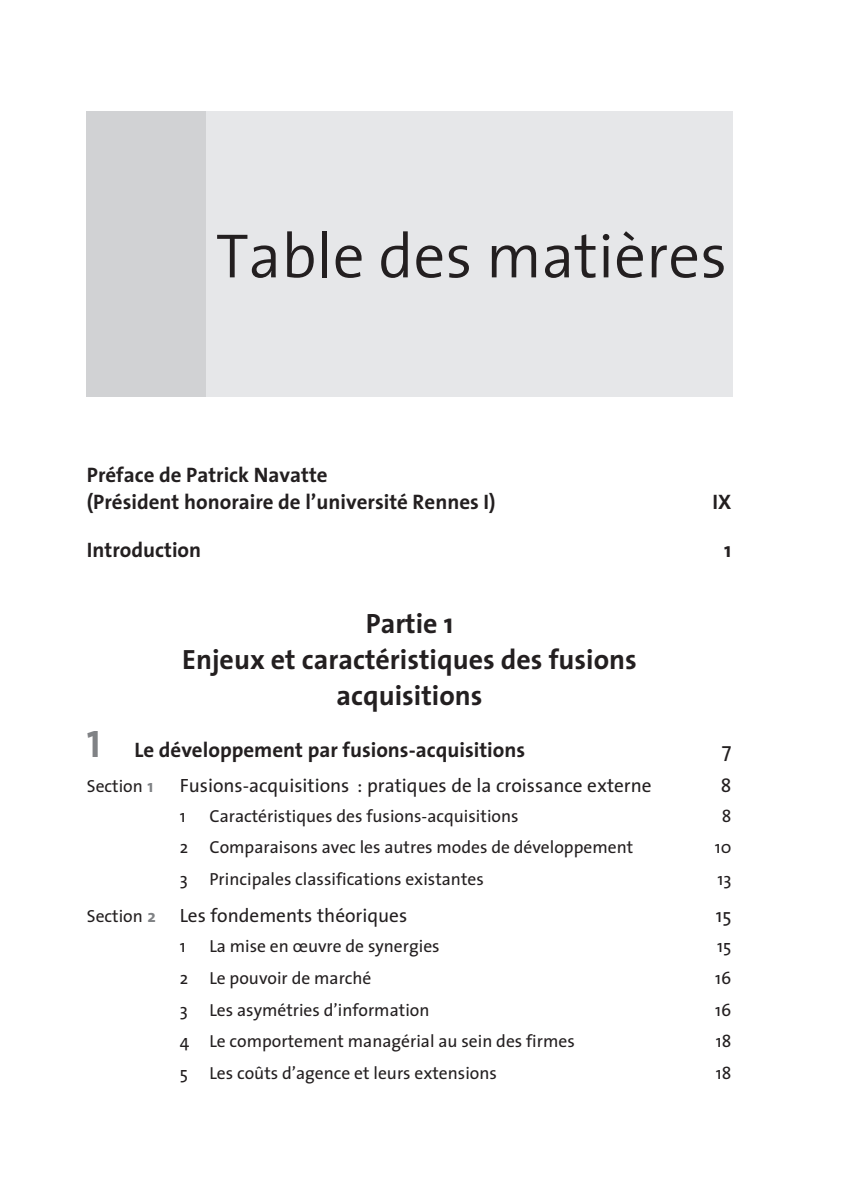
<style>
.page{position:relative;width:844px;height:1191px;background:#fff}
.page>*{position:absolute;margin:0;border:0;box-sizing:border-box;transform-origin:0 0}
.Chapitre_Titre{font:300 63px "The Sans";color:#231f20}
.Titre_partieTDM{font:700 28px/36.2px "The Sans";color:#231f20;text-align:center}
.Titre_chapitreTDM-co{font:700 21px/27.5px "The Sans";color:#231f20}
.t1{font:21px "The Sans";color:#231f20}
.Chapitre___Minisomma{font:19.25px "The Sans";color:#231f20}
.heading_1TDM{font:17.5px "The Sans";color:#231f20}
.Chapitre___Minisomma-2{font:17.5px "The Sans";color:#231f20}
.s1{font-family:"The Sans Bold Caps";font-weight:400;font-size:38.5px;color:#808285}
.s2{font-weight:700;color:#808285}
.s3{font-size:17.5px}
.s4{font-weight:700;font-size:17.5px;color:#808285}
</style>
<div class="page">
<div style="left:206px;top:112px;width:526px;height:285px;background:#e6e7e9"></div>
<div style="left:87px;top:112px;width:119px;height:285px;background:#d1d2d4"></div>
<p class="Chapitre_Titre" style="left:216px;top:204px;width:512px">Table des matières</p>
<p class="Titre_chapitreTDM-co" style="left:87px;top:460px;width:410px">Préface de Patrick Navatte<br>(Président honoraire de l’université Rennes I)</p>
<p class="Titre_chapitreTDM-co" style="left:712px;top:488px;width:20px">IX</p>
<p class="Titre_chapitreTDM-co" style="left:87px;top:535px;width:116px">Introduction</p>
<p class="Titre_chapitreTDM-co" style="left:724px;top:535px;width:9px">1</p>
<p class="Titre_partieTDM" style="left:182px;top:604px;width:456px">Partie 1<br>Enjeux et caractéristiques des fusions acquisitions</p>
<p class="Titre_chapitreTDM-co" style="left:87px;top:736px;width:440px"><span class="s1">1</span> Le développement par fusions-acquisitions</p>
<p class="t1" style="left:721px;top:733px;width:11px">7</p>
<p class="Chapitre___Minisomma-2" style="left:87px;top:771px;width:68px">Section <span class="s2">1</span></p>
<p class="Chapitre___Minisomma" style="left:180px;top:769px;width:473px">Fusions-acquisitions : pratiques de la croissance externe</p>
<p class="Chapitre___Minisomma" style="left:720px;top:769px;width:12px">8</p>
<p class="heading_1TDM" style="left:180px;top:801px;width:7px">1</p>
<p class="heading_1TDM" style="left:209px;top:801px;width:310px">Caractéristiques des fusions-acquisitions</p>
<p class="heading_1TDM" style="left:721px;top:801px;width:11px">8</p>
<p class="heading_1TDM" style="left:180px;top:833px;width:455px">2 Comparaisons avec les autres modes de développement</p>
<p class="heading_1TDM" style="left:714px;top:833px;width:18px">10</p>
<p class="heading_1TDM" style="left:180px;top:865px;width:305px">3 Principales classifications existantes</p>
<p class="heading_1TDM" style="left:717px;top:865px;width:15px">13</p>
<p class="Chapitre___Minisomma" style="left:87px;top:900px;width:322px"><span class="s3">Section</span> <span class="s4">2</span> Les fondements théoriques</p>
<p class="Chapitre___Minisomma" style="left:715px;top:900px;width:17px">15</p>
<p class="heading_1TDM" style="left:180px;top:931px;width:7px">1</p>
<p class="heading_1TDM" style="left:209px;top:931px;width:232px">La mise en œuvre de synergies</p>
<p class="heading_1TDM" style="left:717px;top:931px;width:16px">15</p>
<p class="heading_1TDM" style="left:180px;top:963px;width:193px">2 Le pouvoir de marché</p>
<p class="heading_1TDM" style="left:715px;top:963px;width:18px">16</p>
<p class="heading_1TDM" style="left:180px;top:995px;width:251px">3 Les asymétries d’information</p>
<p class="heading_1TDM" style="left:715px;top:995px;width:18px">16</p>
<p class="heading_1TDM" style="left:180px;top:1027px;width:396px">4 Le comportement managérial au sein des firmes</p>
<p class="heading_1TDM" style="left:715px;top:1027px;width:17px">18</p>
<p class="heading_1TDM" style="left:180px;top:1058px;width:319px">5 Les coûts d’agence et leurs extensions</p>
<p class="heading_1TDM" style="left:715px;top:1058px;width:17px">18</p>
</div>
